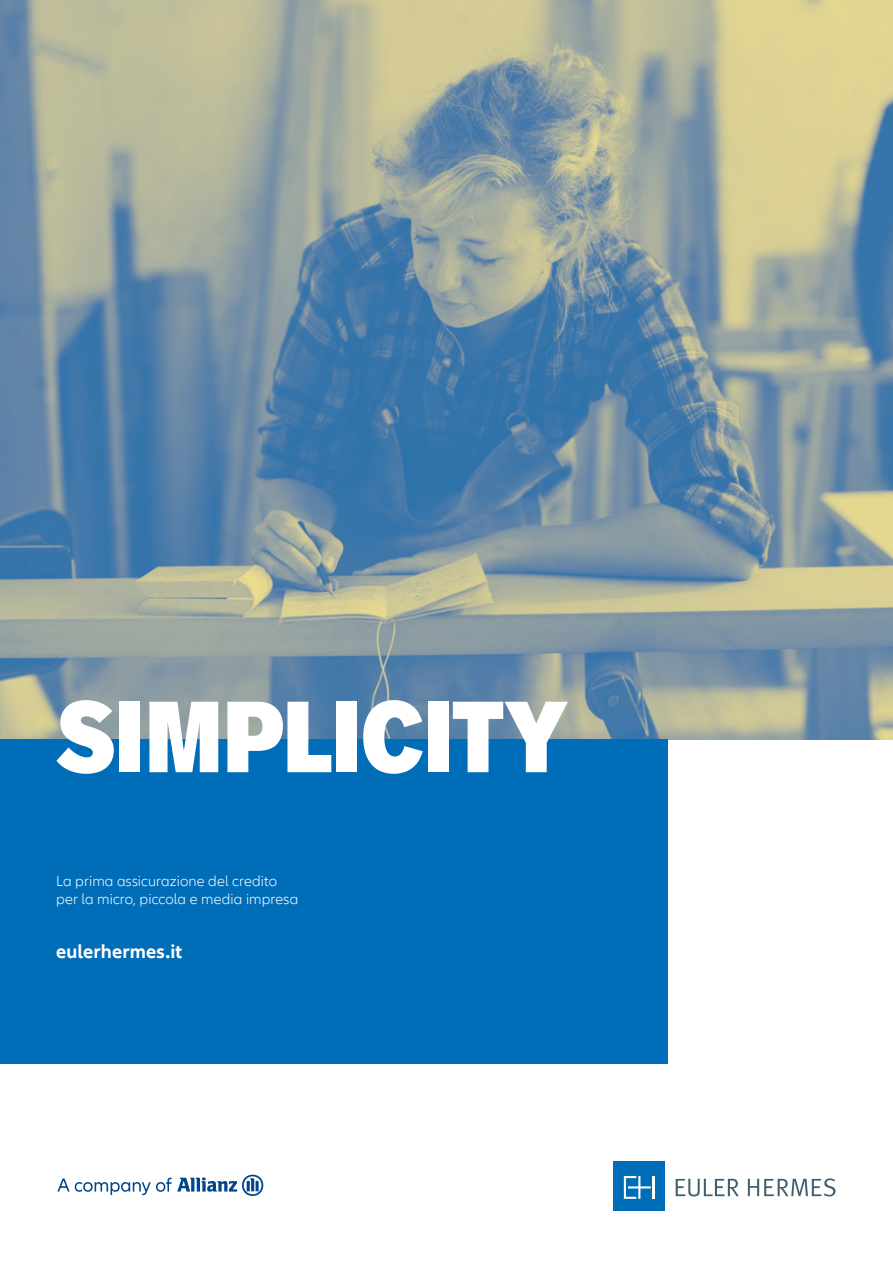
<style>
.page{position:relative;width:893px;height:1263px;background:#fff}
.page>*{position:absolute;margin:0;border:0;box-sizing:border-box;transform-origin:0 0}
.t1{font:900 condensed 99px "Applied Sans Pro";letter-spacing:-.01em;color:#fff}
.t2{font:700 19.5px "Allianz Neo";letter-spacing:.005em;color:#fff}
.t3{font:300 15px/18px "Allianz Neo";letter-spacing:.01em;color:#fff}
</style>
<div class="page">
<div style="left:613px;top:1161px;width:52px;height:50px;background:#006db8"></div>
<hr style="left:653px;top:1176px;width:2px;height:23px;background:#fff">
<svg style="left:624px;top:1176px;width:27px;height:23px"></svg>
<svg style="left:676px;top:1179px;width:63px;height:17px"></svg>
<svg style="left:748px;top:1178px;width:88px;height:18px"></svg>
<svg style="left:57px;top:1174px;width:206px;height:22px"></svg>
<img style="left:0;top:0;width:893px;height:740px">
<div style="left:0;top:740px;width:668px;height:324px;background:#006db8"></div>
<h1 class="t1" style="left:56px;top:676px;width:512px">SIMPLICITY</h1>
<p class="t3" style="left:56px;top:872px;width:244px">La prima assicurazione del credito per la micro, piccola e media impresa</p>
<h2 class="t2" style="left:56px;top:940px;width:128px">eulerhermes.it</h2>
</div>
